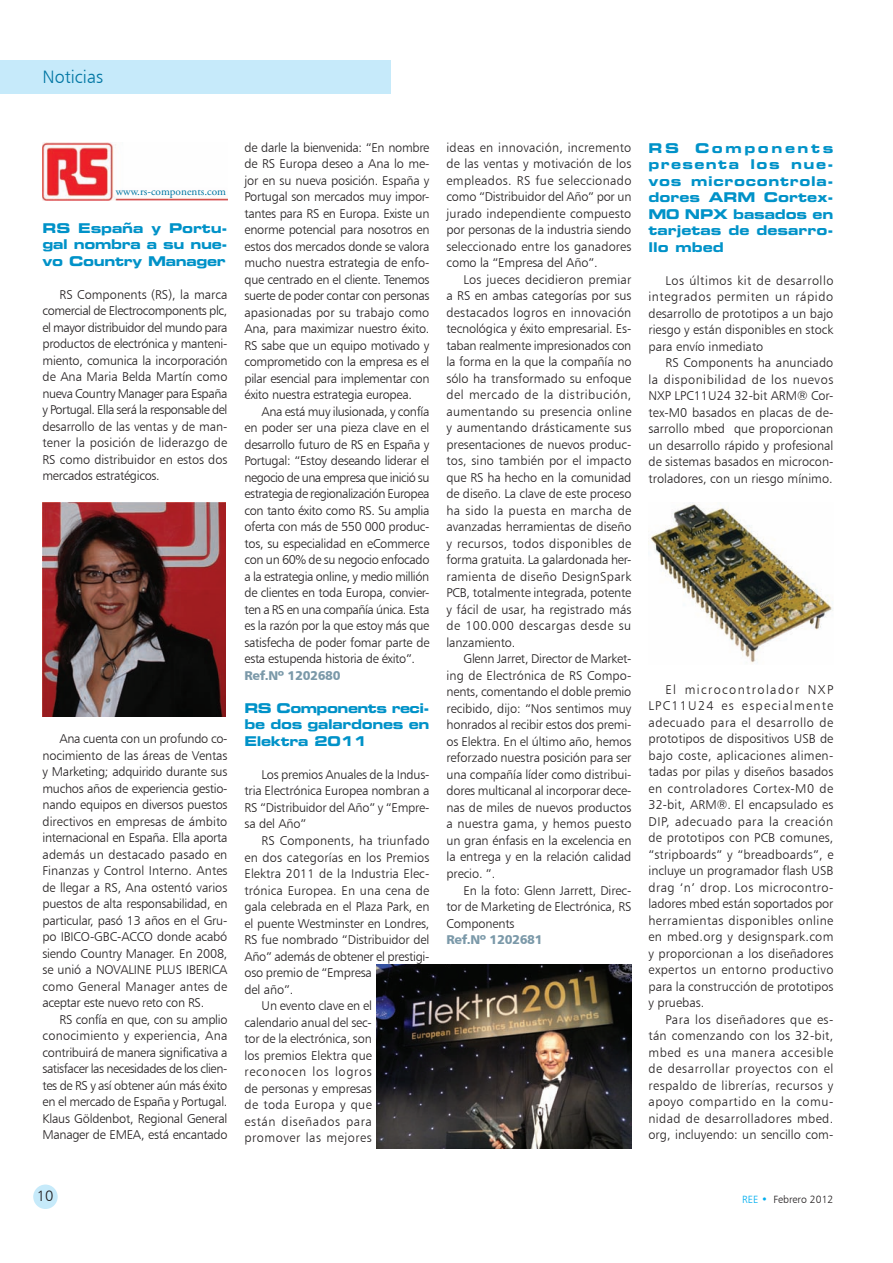
<style>
.page{position:relative;width:893px;height:1263px;background:#fff}
.page>*{position:absolute;margin:0;border:0;box-sizing:border-box;transform-origin:0 0}
.t1{font:18px "Humanist 777 BT Light B";color:#0076a3}
.t2{font:15px "Humanist 777 BT Light B";color:#231f20}
.t3{font:13.5px/16.5px "Eurostile Bold Extended Two";letter-spacing:-.025em;color:#0092c8;text-align:justify}
.t4{font:12.75px/16.5px "Humanist 777 BT Light B";letter-spacing:-.01em;color:#231f20;text-align:justify}
.t5{font:12.75px "Humanist 777 BT Light B";letter-spacing:.01em;color:#231f20}
.t6{font:12.75px "Humanist 777 BT Black B";letter-spacing:-.025em;color:#7b99a9}
.t7{font:12.75px "Humanist 777 BT Light B";letter-spacing:.015em;color:#231f20}
.t8{font:12.75px "Humanist 777 BT Light B";letter-spacing:.055em;color:#231f20}
.t9{font:12.75px "Humanist 777 BT Light B";letter-spacing:.045em;color:#231f20}
.t10{font:12.75px "Humanist 777 BT Light B";letter-spacing:.04em;color:#231f20}
.t11{font:12.75px "Humanist 777 BT Light B";letter-spacing:.03em;color:#231f20}
.t12{font:11.25px "Adobe Garamond";color:#0076a3}
.t13{font:10.5px "Humanist 777 BT Light B";color:#231f20}
.s1{color:#00aeef}
</style>
<div class="page">
<div style="left:33px;top:1184px;width:25px;height:25px;background:#c6eafa;border-radius:50%"></div>
<div style="left:0;top:61px;width:391px;height:33px;background:#c6eafa"></div>
<img style="left:43px;top:142px;width:184px;height:59px">
<img style="left:43px;top:503px;width:182px;height:214px">
<img style="left:376px;top:965px;width:255px;height:183px">
<img style="left:648px;top:503px;width:185px;height:160px">
<h1 class="t1" style="left:43px;top:65px;width:62px">Noticias</h1>
<p class="t12" style="left:116px;top:186px;width:112px">www.rs-components.com</p>
<p class="t3" style="left:43px;top:219px;width:186px">RS España y Portu&shy;gal nombra a su nue&shy;vo Country Manager</p>
<p class="t4" style="left:43px;top:286px;width:187px;text-indent:17px">RS Components (RS), la marca comercial de Electrocomponents plc, el mayor distribuidor del mundo para productos de electrónica y manteni&shy;miento, comunica la incorporación de Ana Maria Belda Martín como nueva Country Manager para España y Portugal. Ella será la responsable del desarrollo de las ventas y de man&shy;tener la posición de liderazgo de RS como distribuidor en estos dos mercados estratégicos.</p>
<p class="t4" style="left:43px;top:730px;width:186px;text-indent:17px">Ana cuenta con un profundo co&shy;nocimiento de las áreas de Ventas y Marketing; adquirido durante sus muchos años de experiencia gestio&shy;nando equipos en diversos puestos directivos en empresas de ámbito internacional en España. Ella aporta además un destacado pasado en Finanzas y Control Interno. Antes de llegar a RS, Ana ostentó varios puestos de alta responsabilidad, en particular, pasó 13 años en el Gru&shy;po IBICO-GBC-ACCO donde acabó siendo Country Manager. En 2008, se unió a NOVALINE PLUS IBERICA como General Manager antes de aceptar este nuevo reto con RS.</p>
<p class="t4" style="left:43px;top:1011px;width:187px;text-indent:17px">RS confía en que, con su amplio conocimiento y experiencia, Ana contribuirá de manera significativa a satisfacer las necesidades de los clien&shy;tes de RS y así obtener aún más éxito en el mercado de España y Portugal.<br>Klaus Göldenbot, Regional General Manager de EMEA, está encantado</p>
<p class="t4" style="left:244px;top:139px;width:186px">de darle la bienvenida: “En nombre de RS Europa deseo a Ana lo me&shy;jor en su nueva posición. España y Portugal son mercados muy impor&shy;tantes para RS en Europa. Existe un enorme potencial para nosotros en estos dos mercados donde se valora mucho nuestra estrategia de enfo&shy;que centrado en el cliente. Tenemos suerte de poder contar con personas apasionadas por su trabajo como Ana, para maximizar nuestro éxito.<br>RS sabe que un equipo motivado y comprometido con la empresa es el pilar esencial para implementar con éxito nuestra estrategia europea.</p>
<p class="t4" style="left:244px;top:403px;width:187px;text-indent:17px">Ana está muy ilusionada, y confía en poder ser una pieza clave en el desarrollo futuro de RS en España y Portugal: “Estoy deseando liderar el negocio de una empresa que inició su estrategia de regionalización Europea con tanto éxito como RS. Su amplia oferta con más de 550 000 produc&shy;tos, su especialidad en eCommerce con un 60% de su negocio enfocado a la estrategia online, y medio millión de clientes en toda Europa, convier&shy;ten a RS en una compañía única. Esta es la razón por la que estoy más que satisfecha de poder fomar parte de esta estupenda historia de éxito”.</p>
<p class="t6" style="left:244px;top:667px;width:98px">Ref.Nº 1202680</p>
<p class="t3" style="left:244px;top:700px;width:186px">RS Components reci&shy;be dos galardones en Elektra 2011</p>
<p class="t4" style="left:244px;top:766px;width:186px;text-indent:17px">Los premios Anuales de la Indus&shy;tria Electrónica Europea nombran a RS “Distribuidor del Año” y “Empre&shy;sa del Año”</p>
<p class="t7" style="left:261px;top:833px;width:169px">RS Components, ha triunfado</p>
<p class="t5" style="left:244px;top:849px;width:186px">en dos categorías en los Premios</p>
<p class="t4" style="left:244px;top:865px;width:186px">Elektra 2011 de la Industria Elec-</p>
<p class="t5" style="left:244px;top:882px;width:186px">trónica Europea. En una cena de</p>
<p class="t4" style="left:244px;top:898px;width:186px">gala celebrada en el Plaza Park, en</p>
<p class="t4" style="left:244px;top:915px;width:186px">el puente Westminster en Londres,</p>
<p class="t4" style="left:244px;top:931px;width:186px">RS fue nombrado “Distribuidor del</p>
<p class="t4" style="left:244px;top:948px;width:186px">Año” además de obtener el prestigi-</p>
<p class="t4" style="left:244px;top:964px;width:129px">oso premio de “Empresa</p>
<p class="t4" style="left:244px;top:981px;width:50px">del año”.</p>
<p class="t4" style="left:261px;top:997px;width:112px">Un evento clave en el</p>
<p class="t4" style="left:244px;top:1014px;width:129px">calendario anual del sec-</p>
<p class="t4" style="left:244px;top:1030px;width:129px">tor de la electrónica, son</p>
<p class="t4" style="left:244px;top:1047px;width:129px">los premios Elektra que</p>
<p class="t8" style="left:244px;top:1064px;width:129px">reconocen los logros</p>
<p class="t4" style="left:244px;top:1080px;width:129px">de personas y empresas</p>
<p class="t11" style="left:244px;top:1097px;width:129px">de toda Europa y que</p>
<p class="t9" style="left:244px;top:1113px;width:129px">están diseñados para</p>
<p class="t10" style="left:244px;top:1130px;width:129px">promover las mejores</p>
<p class="t4" style="left:446px;top:139px;width:186px">ideas en innovación, incremento de las ventas y motivación de los empleados. RS fue seleccionado como “Distribuidor del Año” por un jurado independiente compuesto por personas de la industria siendo seleccionado entre los ganadores como la “Empresa del Año”.</p>
<p class="t4" style="left:446px;top:271px;width:187px;text-indent:17px">Los jueces decidieron premiar a RS en ambas categorías por sus destacados logros en innovación tecnológica y éxito empresarial. Es&shy;taban realmente impresionados con la forma en la que la compañía no sólo ha transformado su enfoque del mercado de la distribución, aumentando su presencia online y aumentando drásticamente sus presentaciones de nuevos produc&shy;tos, sino también por el impacto que RS ha hecho en la comunidad de diseño. La clave de este proceso ha sido la puesta en marcha de avanzadas herramientas de diseño y recursos, todos disponibles de forma gratuita. La galardonada her&shy;ramienta de diseño DesignSpark PCB, totalmente integrada, potente y fácil de usar, ha registrado más de 100.000 descargas desde su lanzamiento.</p>
<p class="t4" style="left:446px;top:651px;width:186px;text-indent:17px">Glenn Jarret, Director de Market&shy;ing de Electrónica de RS Compo&shy;nents, comentando el doble premio recibido, dijo: “Nos sentimos muy honrados al recibir estos dos premi&shy;os Elektra. En el último año, hemos reforzado nuestra posición para ser una compañía líder como distribui&shy;dores multicanal al incorporar dece&shy;nas de miles de nuevos productos a nuestra gama, y hemos puesto un gran énfasis en la excelencia en la entrega y en la relación calidad precio. ”.</p>
<p class="t4" style="left:446px;top:882px;width:186px;text-indent:17px">En la foto: Glenn Jarrett, Direc&shy;tor de Marketing de Electrónica, RS Components</p>
<p class="t6" style="left:446px;top:931px;width:98px">Ref.Nº 1202681</p>
<p class="t3" style="left:648px;top:139px;width:186px">RS Components presenta los nue&shy;vos microcontrola&shy;dores ARM Cortex-M0 NPX basados en tarjetas de desarro&shy;llo mbed</p>
<p class="t4" style="left:648px;top:272px;width:186px;text-indent:17px">Los últimos kit de desarrollo integrados permiten un rápido desarrollo de prototipos a un bajo riesgo y están disponibles en stock para envío inmediato</p>
<p class="t4" style="left:648px;top:354px;width:186px;text-indent:17px">RS Components ha anunciado la disponibilidad de los nuevos NXP LPC11U24 32-bit ARM® Cor&shy;tex-M0 basados en placas de de&shy;sarrollo mbed que proporcionan un desarrollo rápido y profesional de sistemas basados en microcon&shy;troladores, con un riesgo mínimo.</p>
<p class="t4" style="left:648px;top:681px;width:187px;text-indent:17px">El microcontrolador NXP LPC11U24 es especialmente adecuado para el desarrollo de prototipos de dispositivos USB de bajo coste, aplicaciones alimen&shy;tadas por pilas y diseños basados en controladores Cortex-M0 de 32-bit, ARM®. El encapsulado es DIP, adecuado para la creación de prototipos con PCB comunes, “stripboards” y “breadboards”, e incluye un programador flash USB drag ‘n’ drop. Los microcontro&shy;ladores mbed están soportados por herramientas disponibles online en mbed.org y designspark.com y proporcionan a los diseñadores expertos un entorno productivo para la construcción de prototipos y pruebas.</p>
<p class="t4" style="left:648px;top:1011px;width:186px;text-indent:17px">Para los diseñadores que es&shy;tán comenzando con los 32-bit, mbed es una manera accesible de desarrollar proyectos con el respaldo de librerías, recursos y apoyo compartido en la comu&shy;nidad de desarrolladores mbed. org, incluyendo: un sencillo com-</p>
<p class="t2" style="left:37px;top:1186px;width:18px">10</p>
<p class="t13" style="left:742px;top:1193px;width:93px"><span class="s1">REE •</span> Febrero 2012</p>
</div>
